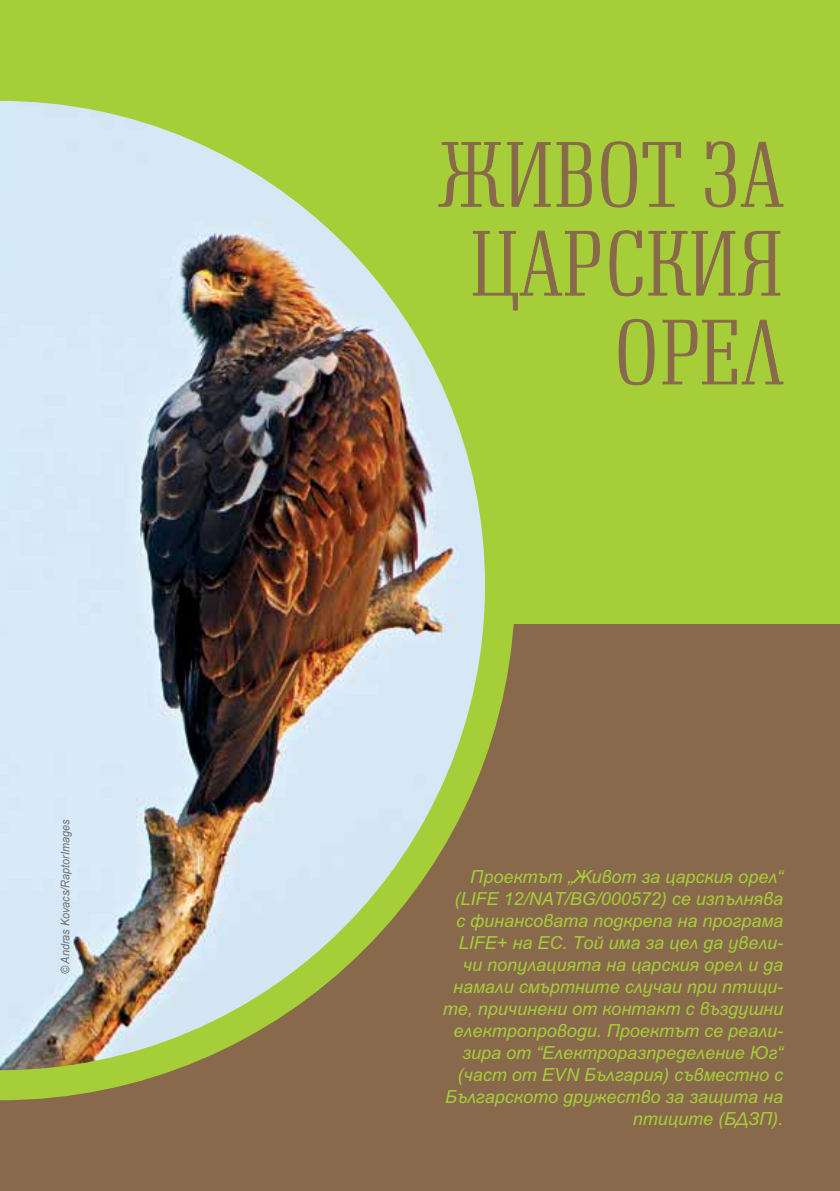
<style>
.page{position:relative;width:840px;height:1191px;background:#fff}
.page>*{position:absolute;margin:0;border:0;box-sizing:border-box;transform-origin:0 0}
.t1{font:74px/88.8px "Neumann";color:#88694b;text-align:right;scale:.9 1}
.t2{font:italic 18px/22px "SP Ariel BG";color:#a6ce39;text-align:right}
.t3{font:italic 12px "SP Ariel BG";color:#6d6e71;scale:.9 1}
</style>
<div class="page">
<div style="left:0;top:0;width:839px;height:1191px;background:#88694b"></div>
<div style="left:0;top:0;width:839px;height:624px;background:#a6ce39"></div>
<img style="left:0;top:100px;width:514px;height:1000px">
<svg style="left:437px;top:142px;width:155px;height:65px"></svg>
<svg style="left:601px;top:141px;width:80px;height:67px"></svg>
<svg style="left:705px;top:141px;width:78px;height:67px"></svg>
<svg style="left:472px;top:230px;width:128px;height:81px"></svg>
<svg style="left:609px;top:230px;width:171px;height:67px"></svg>
<svg style="left:618px;top:319px;width:36px;height:67px"></svg>
<svg style="left:662px;top:319px;width:121px;height:66px"></svg>
<p class="t3" style="left:58px;top:974px;width:173px;rotate:-90deg">© Andras Kovacs/RaptorImages</p>
<h1 class="t1" style="left:438px;top:135px;width:384px">ЖИВОТ ЗА<br>ЦАРСКИЯ<br>ОРЕЛ</h1>
<p class="t2" style="left:442px;top:865px;width:342px">Проектът „Живот за царския орел“ (LIFE 12/NAT/BG/000572) се изпълнява с финансовата подкрепа на програма LIFE+ на ЕС. Той има за цел да увели&shy;чи популацията на царския орел и да намали смъртните случаи при птици&shy;те, причинени от контакт с въздушни електропроводи. Проектът се реали&shy;зира от “Електроразпределение Юг“ (част от EVN България) съвместно с Българското дружество за защита на птиците (БДЗП).</p>
</div>
